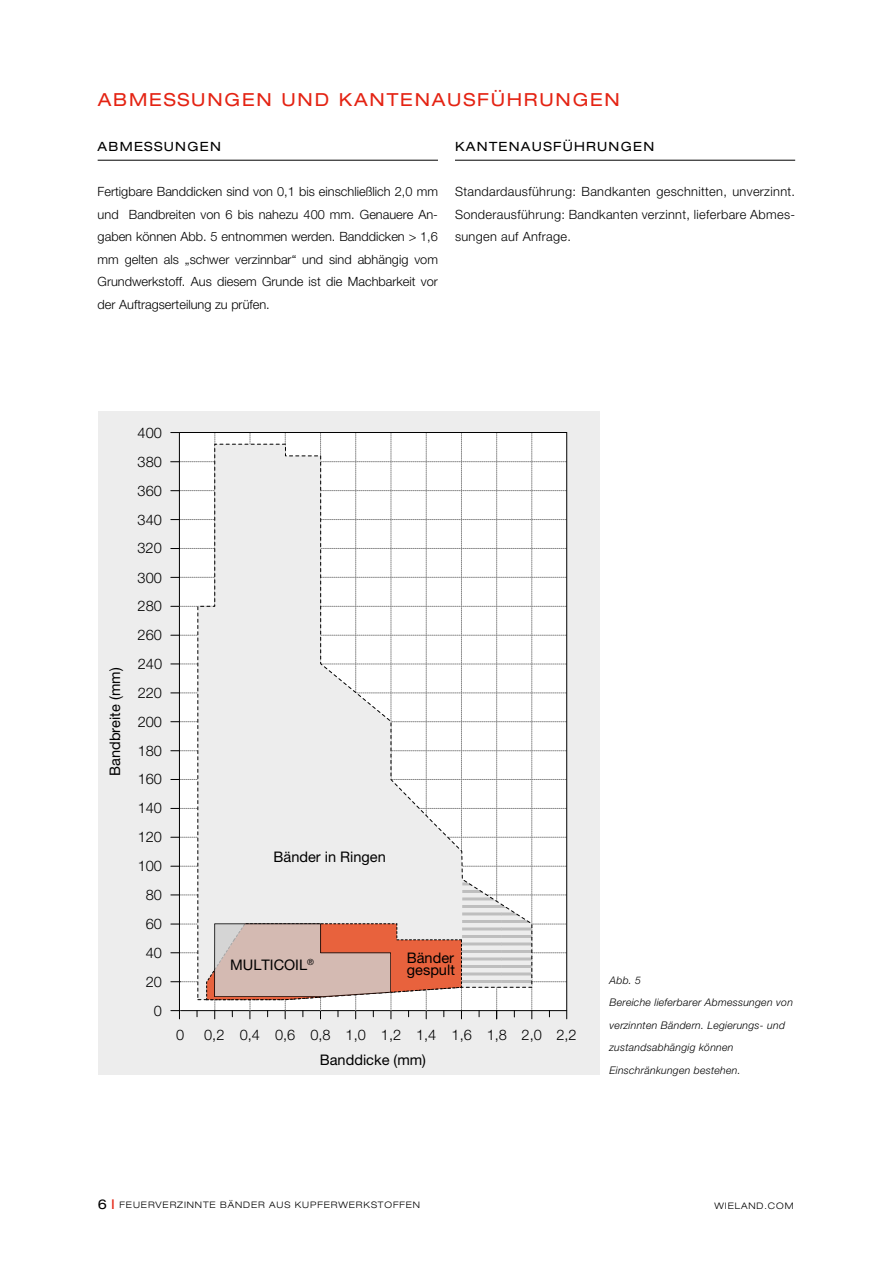
<style>
.page{position:relative;width:893px;height:1263px;background:#fff}
.page>*{position:absolute;margin:0;border:0;box-sizing:border-box;transform-origin:0 0}
.t1{font:expanded 18px "Helvetica Neue LT Pro";letter-spacing:.1em;color:#e42313}
.t2{font:300 14.55px "Helvetica Neue LT Pro";color:#000}
.t3{font:14.55px/12.5px "Helvetica Neue LT Pro";color:#000}
.t4{font:300 12.75px/22.5px "Helvetica Neue LT Pro";letter-spacing:.005em;color:#000;text-align:justify}
.t5{font:expanded 12.75px "Helvetica Neue LT Pro";letter-spacing:.1em;color:#000}
.t6{font:italic 300 10.5px/22.5px "Helvetica Neue LT Pro";letter-spacing:.025em;color:#000}
.t7{font:300 expanded 9px "Helvetica Neue LT Pro";letter-spacing:.1em;color:#000}
.s1{font-weight:400;font-size:13.5px}
.s2{font-weight:400;font-size:13.5px;color:#e42313}
</style>
<div class="page">
<div style="left:98px;top:411px;width:502px;height:664px;background:#ededed"></div>
<svg style="left:171px;top:432px;width:396px;height:587px"></svg>
<hr style="left:98px;top:160px;width:340px;height:1px;background:#000">
<hr style="left:455px;top:160px;width:340px;height:1px;background:#000">
<h1 class="t1" style="left:98px;top:90px;width:524px">ABMESSUNGEN UND KANTENAUSFÜHRUNGEN</h1>
<p class="t5" style="left:98px;top:139px;width:125px">ABMESSUNGEN</p>
<p class="t4" style="left:98px;top:180px;width:342px">Fertigbare Banddicken sind von 0,1 bis einschließlich 2,0 mm und Bandbreiten von 6 bis nahezu 400 mm. Genauere An&shy;gaben können Abb. 5 entnommen werden. Banddicken &gt; 1,6 mm gelten als „schwer verzinnbar“ und sind abhängig vom Grundwerkstoff. Aus diesem Grunde ist die Machbarkeit vor der Auftragserteilung zu prüfen.</p>
<p class="t5" style="left:455px;top:139px;width:201px">KANTENAUSFÜHRUNGEN</p>
<p class="t4" style="left:455px;top:180px;width:342px">Standardausführung: Bandkanten geschnitten, unverzinnt.<br>Sonderausführung: Bandkanten verzinnt, lieferbare Abmes&shy;sungen auf Anfrage.</p>
<p class="t3" style="left:109px;top:776px;width:110px;rotate:-90deg">Bandbreite (mm)</p>
<p class="t2" style="left:138px;top:424px;width:26px">400</p>
<p class="t2" style="left:138px;top:453px;width:26px">380</p>
<p class="t2" style="left:138px;top:482px;width:26px">360</p>
<p class="t2" style="left:138px;top:510px;width:26px">340</p>
<p class="t2" style="left:137px;top:539px;width:26px">320</p>
<p class="t2" style="left:138px;top:568px;width:26px">300</p>
<p class="t2" style="left:138px;top:597px;width:26px">280</p>
<p class="t2" style="left:138px;top:626px;width:26px">260</p>
<p class="t2" style="left:138px;top:654px;width:26px">240</p>
<p class="t2" style="left:138px;top:684px;width:26px">220</p>
<p class="t2" style="left:138px;top:713px;width:26px">200</p>
<p class="t2" style="left:138px;top:741px;width:26px">180</p>
<p class="t2" style="left:138px;top:770px;width:26px">160</p>
<p class="t2" style="left:138px;top:799px;width:26px">140</p>
<p class="t2" style="left:138px;top:828px;width:26px">120</p>
<p class="t2" style="left:138px;top:857px;width:26px">100</p>
<p class="t2" style="left:146px;top:886px;width:18px">80</p>
<p class="t2" style="left:146px;top:915px;width:18px">60</p>
<p class="t3" style="left:274px;top:850px;width:114px">Bänder in Ringen</p>
<p class="t2" style="left:146px;top:944px;width:18px">40</p>
<p class="t2" style="left:146px;top:972px;width:18px">20</p>
<p class="t2" style="left:154px;top:1001px;width:10px">0</p>
<p class="t3" style="left:230px;top:958px;width:85px">MULTICOIL<sup>®</sup></p>
<p class="t3" style="left:407px;top:951px;width:50px">Bänder gespult</p>
<p class="t2" style="left:176px;top:1025px;width:10px">0</p>
<p class="t2" style="left:204px;top:1025px;width:374px">0,2 0,4 0,6 0,8 1,0 1,2 1,4 1,6 1,8 2,0 2,2</p>
<p class="t3" style="left:320px;top:1053px;width:108px">Banddicke (mm)</p>
<p class="t6" style="left:609px;top:969px;width:185px">Abb. 5<br>Bereiche lieferbarer Abmessungen von verzinnten Bändern. Legierungs- und zustandsabhängig können<br>Einschränkungen bestehen.</p>
<p class="t7" style="left:98px;top:1199px;width:324px"><span class="s1">6</span> <span class="s2">I</span> FEUERVERZINNTE BÄNDER AUS KUPFERWERKSTOFFEN</p>
<p class="t7" style="left:715px;top:1200px;width:81px">WIELAND.COM</p>
</div>
